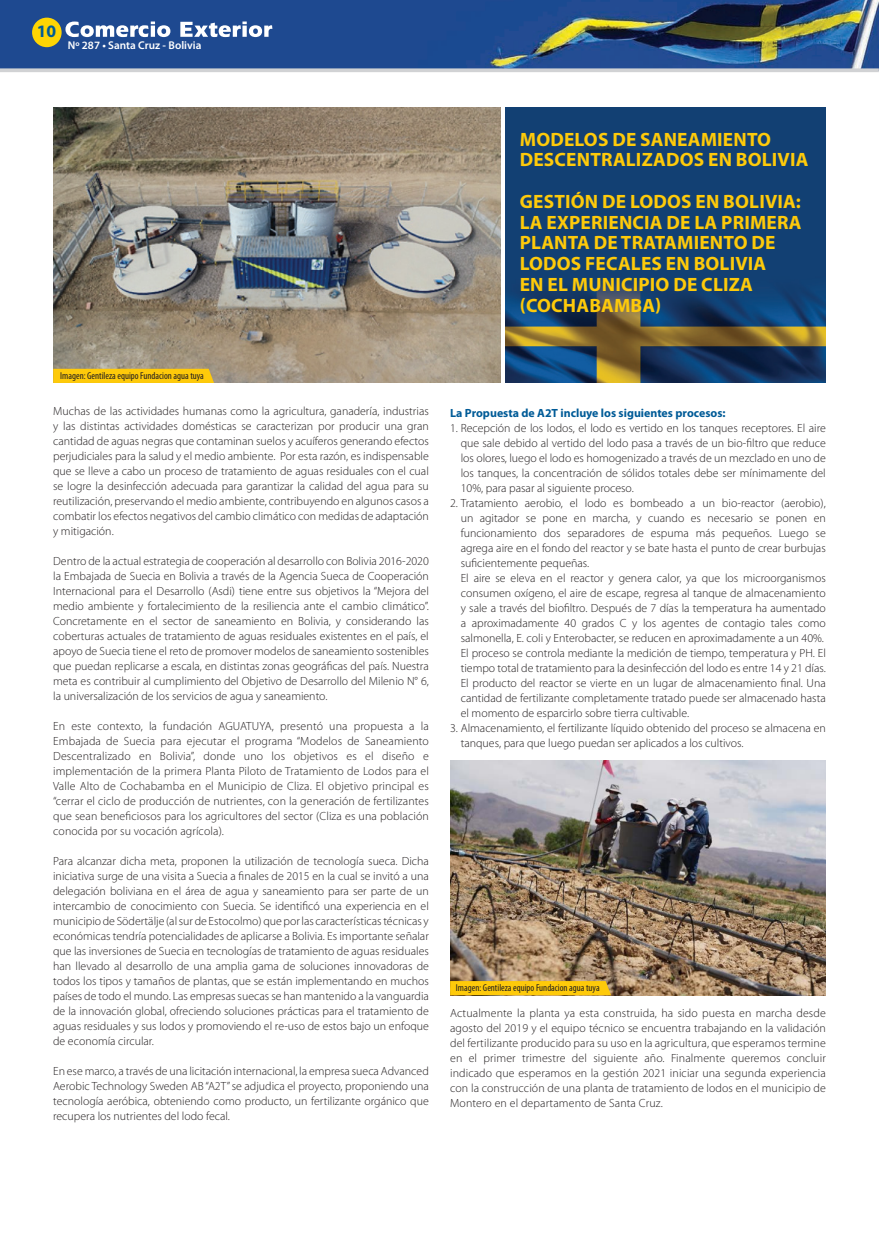
<style>
.page{position:relative;width:879px;height:1234px;background:#fff}
.page>*{position:absolute;margin:0;border:0;box-sizing:border-box;transform-origin:0 0}
.t1{font:700 19.38px/20.8px "Myriad Pro";letter-spacing:.01em;color:#feca0a}
.t2{font:700 17.5px "Myriad Pro";color:#005b97}
.t3{font:300 11.88px/15px "Myriad Pro";color:#231f20;text-align:justify}
.t4{font:700 11.88px "Myriad Pro";color:#005b97}
.t5{font:600 11.25px "Myriad Pro";color:#fff}
.t6{font:condensed 10px "Myriad Pro";color:#231f20}
</style>
<div class="page">
<img style="left:0;top:0;width:879px;height:68px">
<svg style="left:0;top:68px;width:879px;height:4px;background:#bec4cd"></svg>
<svg style="left:65px;top:22px;width:207px;height:15px"></svg>
<div style="left:32px;top:18px;width:30px;height:29px;background:#fed503;border-radius:50%"></div>
<img style="left:53px;top:107px;width:447px;height:276px">
<img style="left:505px;top:107px;width:321px;height:276px">
<div style="left:53px;top:369px;width:161px;height:14px;background:#feca0a"></div>
<img style="left:450px;top:760px;width:376px;height:235px">
<svg style="left:450px;top:980px;width:161px;height:15px;background:#f5c412"></svg>
<h2 class="t2" style="left:37px;top:20px;width:21px">10</h2>
<p class="t5" style="left:68px;top:38px;width:135px">Nº 287 • Santa Cruz - Bolivia</p>
<p class="t1" style="left:520px;top:128px;width:290px">MODELOS DE SANEAMIENTO<br>DESCENTRALIZADOS EN BOLIVIA</p>
<p class="t1" style="left:520px;top:190px;width:283px">GESTIÓN DE LODOS EN BOLIVIA:<br>LA EXPERIENCIA DE LA PRIMERA<br>PLANTA DE TRATAMIENTO DE<br>LODOS FECALES EN BOLIVIA<br>EN EL MUNICIPIO DE CLIZA (COCHABAMBA)</p>
<p class="t6" style="left:60px;top:369px;width:145px">Imagen: Gentileza equipo Fundacion agua tuya</p>
<p class="t3" style="left:53px;top:403px;width:377px">Muchas de las actividades humanas como la agricultura, ganadería, industrias y las distintas actividades domésticas se caracterizan por producir una gran cantidad de aguas negras que contaminan suelos y acuíferos generando efectos perjudiciales para la salud y el medio ambiente. Por esta razón, es indispensable que se lleve a cabo un proceso de tratamiento de aguas residuales con el cual se logre la desinfección adecuada para garantizar la calidad del agua para su reutilización, preservando el medio ambiente, contribuyendo en algunos casos a combatir los efectos negativos del cambio climático con medidas de adaptación y mitigación.</p>
<p class="t3" style="left:53px;top:553px;width:377px">Dentro de la actual estrategia de cooperación al desarrollo con Bolivia 2016-2020 la Embajada de Suecia en Bolivia a través de la Agencia Sueca de Cooperación Internacional para el Desarrollo (Asdi) tiene entre sus objetivos la “Mejora del medio ambiente y fortalecimiento de la resiliencia ante el cambio climático”.<br>Concretamente en el sector de saneamiento en Bolivia, y considerando las coberturas actuales de tratamiento de aguas residuales existentes en el país, el apoyo de Suecia tiene el reto de promover modelos de saneamiento sostenibles que puedan replicarse a escala, en distintas zonas geográficas del país. Nuestra meta es contribuir al cumplimiento del Objetivo de Desarrollo del Milenio N° 6, la universalización de los servicios de agua y saneamiento.</p>
<p class="t3" style="left:53px;top:718px;width:377px">En este contexto, la fundación AGUATUYA, presentó una propuesta a la Embajada de Suecia para ejecutar el programa “Modelos de Saneamiento Descentralizado en Bolivia”, donde uno los objetivos es el diseño e implementación de la primera Planta Piloto de Tratamiento de Lodos para el Valle Alto de Cochabamba en el Municipio de Cliza. El objetivo principal es “cerrar el ciclo de producción de nutrientes, con la generación de fertilizantes que sean beneficiosos para los agricultores del sector (Cliza es una población conocida por su vocación agrícola).</p>
<p class="t3" style="left:53px;top:853px;width:377px">Para alcanzar dicha meta, proponen la utilización de tecnología sueca. Dicha iniciativa surge de una visita a Suecia a finales de 2015 en la cual se invitó a una delegación boliviana en el área de agua y saneamiento para ser parte de un intercambio de conocimiento con Suecia. Se identificó una experiencia en el municipio de Södertälje (al sur de Estocolmo) que por las características técnicas y económicas tendría potencialidades de aplicarse a Bolivia. Es importante señalar que las inversiones de Suecia en tecnologías de tratamiento de aguas residuales han llevado al desarrollo de una amplia gama de soluciones innovadoras de todos los tipos y tamaños de plantas, que se están implementando en muchos países de todo el mundo. Las empresas suecas se han mantenido a la vanguardia de la innovación global, ofreciendo soluciones prácticas para el tratamiento de aguas residuales y sus lodos y promoviendo el re-uso de estos bajo un enfoque de economía circular.</p>
<p class="t3" style="left:53px;top:1063px;width:377px">En ese marco, a través de una licitación internacional, la empresa sueca Advanced Aerobic Technology Sweden AB “A2T” se adjudica el proyecto, proponiendo una tecnología aeróbica, obteniendo como producto, un fertilizante orgánico que recupera los nutrientes del lodo fecal.</p>
<p class="t4" style="left:450px;top:405px;width:277px">La Propuesta de A2T incluye los siguientes procesos:</p>
<p class="t3" style="left:461px;top:420px;width:366px;text-indent:-11px">1. Recepción de los lodos, el lodo es vertido en los tanques receptores. El aire que sale debido al vertido del lodo pasa a través de un bio-filtro que reduce los olores, luego el lodo es homogenizado a través de un mezclado en uno de los tanques, la concentración de sólidos totales debe ser mínimamente del 10%, para pasar al siguiente proceso.</p>
<p class="t3" style="left:461px;top:495px;width:367px;text-indent:-11px">2. Tratamiento aerobio, el lodo es bombeado a un bio-reactor (aerobio), un agitador se pone en marcha, y cuando es necesario se ponen en funcionamiento dos separadores de espuma más pequeños. Luego se agrega aire en el fondo del reactor y se bate hasta el punto de crear burbujas suficientemente pequeñas.</p>
<p class="t3" style="left:461px;top:570px;width:367px">El aire se eleva en el reactor y genera calor, ya que los microorganismos consumen oxígeno, el aire de escape, regresa al tanque de almacenamiento y sale a través del biofiltro. Después de 7 días la temperatura ha aumentado a aproximadamente 40 grados C y los agentes de contagio tales como salmonella, E. coli y Enterobacter, se reducen en aproximadamente a un 40%.</p>
<p class="t3" style="left:461px;top:645px;width:367px">El proceso se controla mediante la medición de tiempo, temperatura y PH. El tiempo total de tratamiento para la desinfección del lodo es entre 14 y 21 días.<br>El producto del reactor se vierte en un lugar de almacenamiento final. Una cantidad de fertilizante completamente tratado puede ser almacenado hasta el momento de esparcirlo sobre tierra cultivable.</p>
<p class="t3" style="left:461px;top:720px;width:366px;text-indent:-11px">3. Almacenamiento, el fertilizante líquido obtenido del proceso se almacena en tanques, para que luego puedan ser aplicados a los cultivos.</p>
<p class="t6" style="left:456px;top:981px;width:145px">Imagen: Gentileza equipo Fundacion agua tuya</p>
<p class="t3" style="left:450px;top:1005px;width:377px">Actualmente la planta ya esta construida, ha sido puesta en marcha desde agosto del 2019 y el equipo técnico se encuentra trabajando en la validación del fertilizante producido para su uso en la agricultura, que esperamos termine en el primer trimestre del siguiente año. Finalmente queremos concluir indicado que esperamos en la gestión 2021 iniciar una segunda experiencia con la construcción de una planta de tratamiento de lodos en el municipio de Montero en el departamento de Santa Cruz.</p>
</div>
